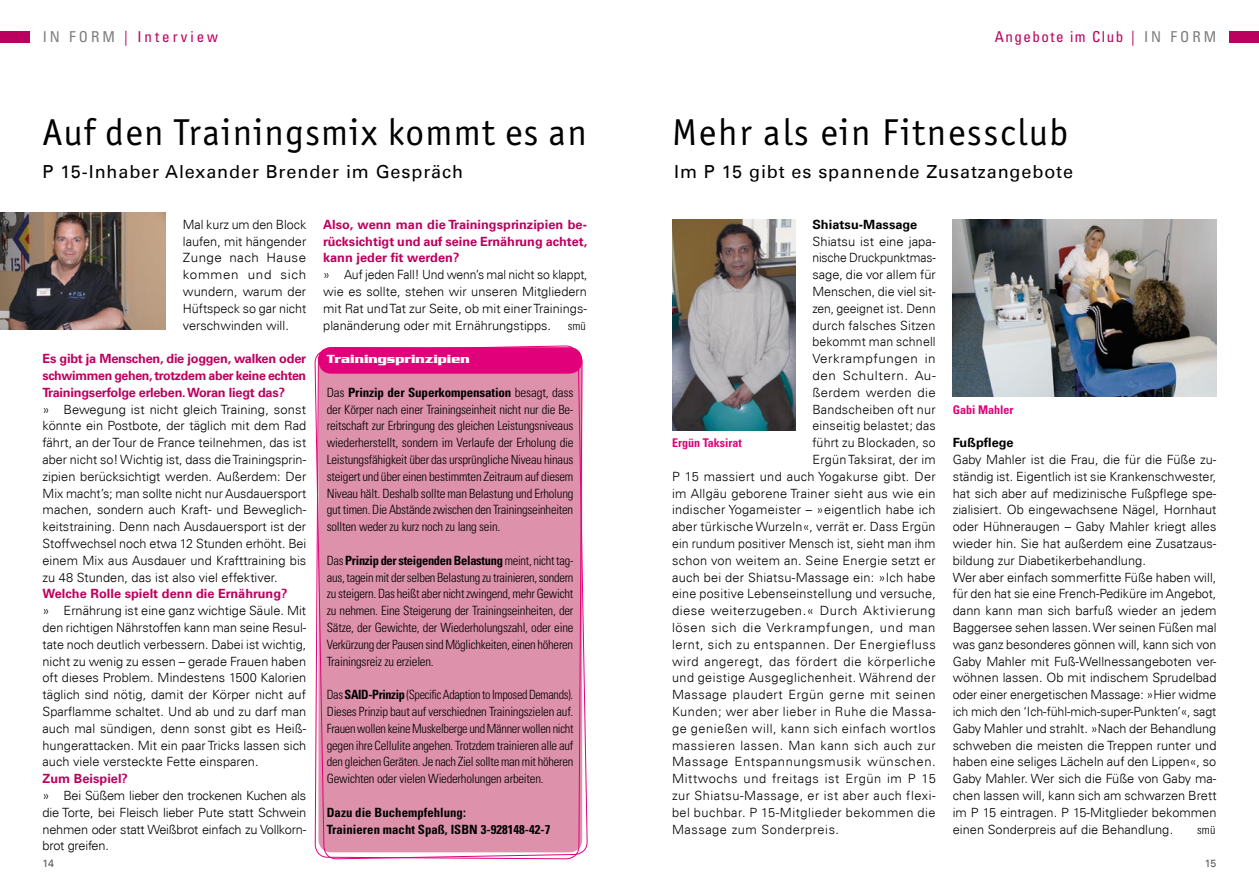
<style>
.page{position:relative;width:1259px;height:893px;background:#fff}
.page>*{position:absolute;margin:0;border:0;box-sizing:border-box;transform-origin:0 0}
.t1{font:37.5px "Officina Sans ITC Std";letter-spacing:.035em;color:#000}
.t2{font:18px "Univers Com 55 Roman";letter-spacing:.05em;color:#000}
.t3{font:condensed 15px "Univers LT Std";letter-spacing:.1em;color:#bc005e}
.t4{font:condensed 15px "Univers LT Std";letter-spacing:.2em;color:#bc005e}
.t5{font:300 12.75px/16.8px "Univers Com 45";letter-spacing:.005em;color:#000;text-align:justify}
.t6{font:300 condensed 12.75px/16.8px "Univers LT Std";letter-spacing:-.015em;color:#000;text-align:justify}
.t7{font:300 12.75px "Univers Com 45";letter-spacing:.045em;color:#000}
.t8{font:300 condensed 12.75px/16.8px "Univers LT Std";letter-spacing:-.015em;color:#000;text-align:justify;scale:.96 1}
.t9{font:700 12.75px/16.8px "Univers Com 65";color:#bc005e;text-align:justify}
.t10{font:300 12.75px "Univers Com 45";letter-spacing:.025em;color:#000}
.t11{font:300 12.75px/16.8px "Univers Com 45";letter-spacing:.005em;color:#000;text-align:justify;scale:.96 1}
.t12{font:300 12.75px "Univers Com 45";letter-spacing:.04em;color:#000}
.t13{font:300 12.75px "Univers Com 45";letter-spacing:.05em;color:#000}
.t14{font:700 condensed 12.75px/16.8px "Univers LT Std";letter-spacing:.005em;color:#000}
.t15{font:300 12.75px "Univers Com 45";letter-spacing:.03em;color:#000}
.t16{font:300 12.75px "Univers Com 45";letter-spacing:.005em;color:#000;scale:.95 1}
.t17{font:300 12.75px "Univers Com 45";letter-spacing:.045em;color:#000;scale:1.05 1}
.t18{font:700 12.75px "Univers Com 65";letter-spacing:.005em;color:#000}
.t19{font:700 12.75px "Serpentine";letter-spacing:.005em;color:#fff}
.t20{font:700 condensed 12px "Univers LT Std";color:#e2007a}
.t21{font:300 condensed 12px "Univers LT Std";letter-spacing:.005em;color:#000}
.t22{font:10.5px "Univers Com 55 Roman";color:#58585a}
.s1{color:#7b7c7e}
.s2{font-weight:700}
</style>
<div class="page">
<img style="left:952px;top:219px;width:264px;height:178px">
<img style="left:672px;top:220px;width:123px;height:210px">
<svg style="left:315px;top:345px;width:272px;height:515px;background:#de8baa"></svg>
<img style="left:0;top:212px;width:166px;height:118px">
<div style="left:0;top:31px;width:30px;height:11px;background:#bc005e"></div>
<div style="left:1229px;top:31px;width:30px;height:11px;background:#bc005e"></div>
<p class="t4" style="left:43px;top:27px;width:177px"><span class="s1">IN FORM</span> | Interview</p>
<h1 class="t1" style="left:43px;top:110px;width:546px">Auf den Trainingsmix kommt es an</h1>
<h2 class="t2" style="left:43px;top:161px;width:422px">P 15-Inhaber Alexander Brender im Gespräch</h2>
<p class="t5" style="left:183px;top:216px;width:125px">Mal kurz um den Block laufen, mit hängender Zunge nach Hause kommen und sich wundern, warum der Hüftspeck so gar nicht verschwinden will.</p>
<p class="t9" style="left:43px;top:350px;width:265px">Es gibt ja Menschen, die joggen, walken oder schwimmen gehen, trotzdem aber keine echten Trainingserfolge erleben. Woran liegt das?</p>
<p class="t5" style="left:43px;top:401px;width:265px">» Bewegung ist nicht gleich Training, sonst könnte ein Postbote, der täglich mit dem Rad fährt, an der Tour de France teilnehmen, das ist aber nicht so! Wichtig ist, dass die Trainingsprin&shy;zipien berücksichtigt werden. Außerdem: Der Mix macht’s; man sollte nicht nur Ausdauersport machen, sondern auch Kraft- und Beweglich&shy;keitstraining. Denn nach Ausdauersport ist der Stoffwechsel noch etwa 12 Stunden erhöht. Bei einem Mix aus Ausdauer und Krafttraining bis zu 48 Stunden, das ist also viel effektiver.</p>
<p class="t9" style="left:43px;top:586px;width:246px">Welche Rolle spielt denn die Ernährung?</p>
<p class="t5" style="left:43px;top:602px;width:265px">» Ernährung ist eine ganz wichtige Säule. Mit den richtigen Nährstoffen kann man seine Resul&shy;tate noch deutlich verbessern. Dabei ist wichtig, nicht zu wenig zu essen – gerade Frauen haben oft dieses Problem. Mindestens 1500 Kalorien täglich sind nötig, damit der Körper nicht auf Sparflamme schaltet. Und ab und zu darf man auch mal sündigen, denn sonst gibt es Heiß&shy;hungerattacken. Mit ein paar Tricks lassen sich auch viele versteckte Fette einsparen.</p>
<p class="t9" style="left:43px;top:770px;width:87px">Zum Beispiel?</p>
<p class="t5" style="left:43px;top:787px;width:265px">» Bei Süßem lieber den trockenen Kuchen als die Torte, bei Fleisch lieber Pute statt Schwein nehmen oder statt Weißbrot einfach zu Vollkorn&shy;brot greifen.</p>
<p class="t9" style="left:323px;top:216px;width:265px">Also, wenn man die Trainingsprinzipien be&shy;rücksichtigt und auf seine Ernährung achtet, kann jeder fit werden?</p>
<p class="t11" style="left:323px;top:266px;width:277px">» Auf jeden Fall! Und wenn’s mal nicht so klappt, wie es sollte, stehen wir unseren Mitgliedern mit Rat und Tat zur Seite, ob mit einer Trainings&shy;planänderung oder mit Ernährungstipps.</p>
<p class="t21" style="left:568px;top:318px;width:20px">smü</p>
<p class="t19" style="left:327px;top:352px;width:144px">Trainingsprinzipien</p>
<p class="t6" style="left:327px;top:384px;width:248px">Das <span class="s2">Prinzip der Superkompensation</span> besagt, dass der Körper nach einer Trainingseinheit nicht nur die Be&shy;reitschaft zur Erbringung des gleichen Leistungsniveaus wiederherstellt, sondern im Verlaufe der Erholung die Leistungsfähigkeit über das ursprüngliche Niveau hinaus steigert und über einen bestimmten Zeitraum auf diesem Niveau hält. Deshalb sollte man Belastung und Erholung gut timen. Die Abstände zwischen den Trainingseinheiten sollten weder zu kurz noch zu lang sein.</p>
<p class="t6" style="left:327px;top:552px;width:248px">Das <span class="s2">Prinzip der steigenden Belastung</span> meint, nicht tag&shy;aus, tagein mit der selben Belastung zu trainieren, sondern zu steigern. Das heißt aber nicht zwingend, mehr Gewicht zu nehmen. Eine Steigerung der Trainingseinheiten, der Sätze, der Gewichte, der Wiederholungszahl, oder eine Verkürzung der Pausen sind Möglichkeiten, einen höheren Trainingsreiz zu erzielen.</p>
<p class="t8" style="left:327px;top:686px;width:258px">Das <span class="s2">SAID-Prinzip</span> (Specific Adaption to Imposed Demands).<br>Dieses Prinzip baut auf verschiednen Trainingszielen auf.<br>Frauen wollen keine Muskelberge und Männer wollen nicht gegen ihre Cellulite angehen. Trotzdem trainieren alle auf den gleichen Geräten. Je nach Ziel sollte man mit höheren Gewichten oder vielen Wiederholungen arbeiten.</p>
<p class="t14" style="left:327px;top:804px;width:225px">Dazu die Buchempfehlung:<br>Trainieren macht Spaß, ISBN 3-928148-42-7</p>
<p class="t22" style="left:43px;top:857px;width:12px">14</p>
<p class="t3" style="left:995px;top:27px;width:223px">Angebote im Club | <span class="s1">IN FORM</span></p>
<h1 class="t1" style="left:672px;top:110px;width:398px">Mehr als ein Fitnessclub</h1>
<h2 class="t2" style="left:674px;top:161px;width:400px">Im P 15 gibt es spannende Zusatzangebote</h2>
<p class="t18" style="left:812px;top:217px;width:106px">Shiatsu-Massage</p>
<p class="t5" style="left:812px;top:233px;width:125px">Shiatsu ist eine japa-</p>
<p class="t16" style="left:812px;top:250px;width:131px">nische Druckpunktmas-</p>
<p class="t5" style="left:812px;top:266px;width:125px">sage, die vor allem für</p>
<p class="t5" style="left:812px;top:283px;width:125px">Menschen, die viel sit-</p>
<p class="t16" style="left:812px;top:301px;width:131px">zen, geeignet ist. Denn</p>
<p class="t5" style="left:812px;top:317px;width:125px">durch falsches Sitzen</p>
<p class="t5" style="left:812px;top:333px;width:125px">bekommt man schnell</p>
<p class="t17" style="left:812px;top:351px;width:119px">Verkrampfungen in</p>
<p class="t17" style="left:812px;top:368px;width:119px">den Schultern. Au-</p>
<p class="t15" style="left:812px;top:385px;width:125px">ßerdem werden die</p>
<p class="t5" style="left:812px;top:401px;width:125px">Bandscheiben oft nur</p>
<p class="t5" style="left:812px;top:417px;width:125px">einseitig belastet; das</p>
<p class="t5" style="left:812px;top:434px;width:125px">führt zu Blockaden, so</p>
<p class="t5" style="left:812px;top:451px;width:125px">Ergün Taksirat, der im</p>
<p class="t10" style="left:672px;top:469px;width:265px">P 15 massiert und auch Yogakurse gibt. Der</p>
<p class="t10" style="left:672px;top:485px;width:265px">im Allgäu geborene Trainer sieht aus wie ein</p>
<p class="t10" style="left:672px;top:502px;width:265px">indischer Yogameister – »eigentlich habe ich</p>
<p class="t5" style="left:672px;top:518px;width:265px">aber türkische Wurzeln«, verrät er. Dass Ergün</p>
<p class="t5" style="left:672px;top:535px;width:265px">ein rundum positiver Mensch ist, sieht man ihm</p>
<p class="t10" style="left:672px;top:553px;width:265px">schon von weitem an. Seine Energie setzt er</p>
<p class="t10" style="left:672px;top:569px;width:265px">auch bei der Shiatsu-Massage ein: »Ich habe</p>
<p class="t5" style="left:672px;top:585px;width:265px">eine positive Lebenseinstellung und versuche,</p>
<p class="t15" style="left:672px;top:603px;width:265px">diese weiterzugeben.« Durch Aktivierung</p>
<p class="t13" style="left:672px;top:620px;width:265px">lösen sich die Verkrampfungen, und man</p>
<p class="t7" style="left:672px;top:637px;width:265px">lernt, sich zu entspannen. Der Energiefluss</p>
<p class="t7" style="left:672px;top:653px;width:265px">wird angeregt, das fördert die körperliche</p>
<p class="t12" style="left:672px;top:670px;width:265px">und geistige Ausgeglichenheit. Während der</p>
<p class="t7" style="left:672px;top:687px;width:265px">Massage plaudert Ergün gerne mit seinen</p>
<p class="t7" style="left:672px;top:704px;width:265px">Kunden; wer aber lieber in Ruhe die Massa-</p>
<p class="t7" style="left:672px;top:721px;width:265px">ge genießen will, kann sich einfach wortlos</p>
<p class="t7" style="left:672px;top:737px;width:265px">massieren lassen. Man kann sich auch zur</p>
<p class="t13" style="left:672px;top:754px;width:265px">Massage Entspannungsmusik wünschen.</p>
<p class="t7" style="left:672px;top:771px;width:265px">Mittwochs und freitags ist Ergün im P 15</p>
<p class="t7" style="left:672px;top:788px;width:265px">zur Shiatsu-Massage, er ist aber auch flexi-</p>
<p class="t12" style="left:672px;top:805px;width:265px">bel buchbar. P 15-Mitglieder bekommen die</p>
<p class="t7" style="left:672px;top:821px;width:169px">Massage zum Sonderpreis.</p>
<p class="t20" style="left:672px;top:436px;width:71px">Ergün Taksirat</p>
<p class="t20" style="left:952px;top:402px;width:62px">Gabi Mahler</p>
<p class="t18" style="left:952px;top:435px;width:62px">Fußpflege</p>
<p class="t5" style="left:952px;top:451px;width:265px;text-align:left">Gaby Mahler ist die Frau, die für die Füße zu&shy;ständig ist. Eigentlich ist sie Krankenschwester, hat sich aber auf medizinische Fußpflege spe&shy;zialisiert. Ob eingewachsene Nägel, Hornhaut oder Hühneraugen – Gaby Mahler kriegt alles wieder hin. Sie hat außerdem eine Zusatzaus&shy;bildung zur Diabetikerbehandlung.<br>Wer aber einfach sommerfitte Füße haben will, für den hat sie eine French-Pediküre im Angebot, dann kann man sich barfuß wieder an jedem Baggersee sehen lassen. Wer seinen Füßen mal was ganz besonderes gönnen will, kann sich von Gaby Mahler mit Fuß-Wellnessangeboten ver&shy;wöhnen lassen. Ob mit indischem Sprudelbad oder einer energetischen Massage: »Hier widme ich mich den ‘Ich-fühl-mich-super-Punkten’«, sagt Gaby Mahler und strahlt. »Nach der Behandlung schweben die meisten die Treppen runter und haben eine seliges Lächeln auf den Lippen«, so Gaby Mahler. Wer sich die Füße von Gaby ma&shy;chen lassen will, kann sich am schwarzen Brett im P 15 eintragen. P 15-Mitglieder bekommen einen Sonderpreis auf die Behandlung.</p>
<p class="t21" style="left:1197px;top:822px;width:20px">smü</p>
<p class="t22" style="left:1205px;top:857px;width:13px">15</p>
</div>
